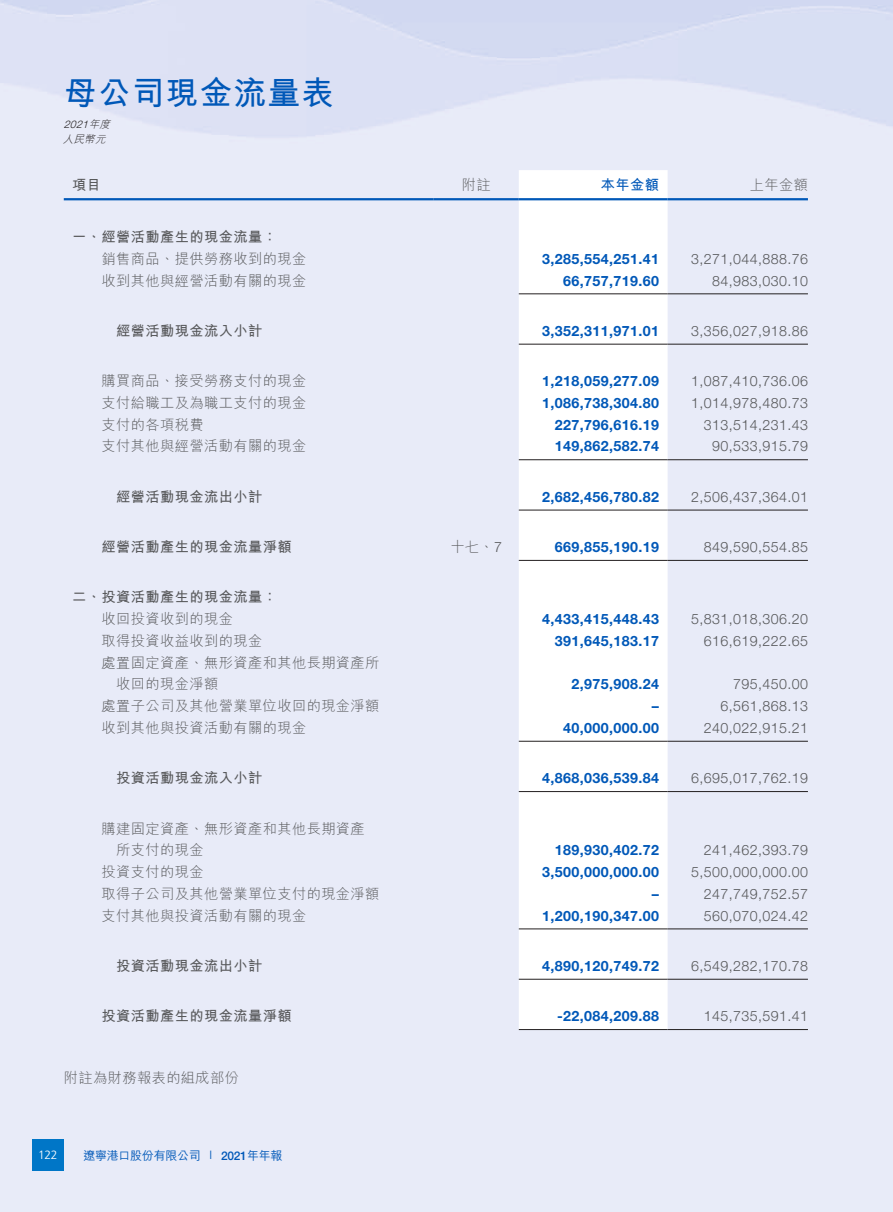
<style>
.page{position:relative;width:893px;height:1212px;background:#fff}
.page>*{position:absolute;margin:0;border:0;box-sizing:border-box;transform-origin:0 0}
.t1{font:700 33px "M Hei HK";letter-spacing:.03em;color:#0058b8}
.t2{font:300 14.25px "Helvetica Neue LT Std";letter-spacing:.03em;color:#57585a}
.t3{font:700 14.25px "Helvetica Neue LT Std";letter-spacing:.03em;color:#0058b8}
.t4{font:300 14.25px/21.8px "M Hei HK";letter-spacing:.03em;color:#57585a}
.t5{font:700 14.25px "M Hei HK";letter-spacing:.03em;color:#57585a}
.t6{font:700 14.25px "M Hei HK";color:#0058b8}
.t7{font:500 12px "M Hei HK";letter-spacing:-.025em;color:#0058b8}
.t8{font:300 12px "Frutiger LT Std";color:#fff}
.t9{font:italic 300 10.5px "Helvetica Neue LT Std";color:#231f20}
.t10{font:italic 300 10.5px "M Hei HK";color:#231f20}
.s1{font-family:"M Hei HK"}
.s2{font-family:"Helvetica Neue LT Std"}
.s3{font-family:"Frutiger LT Std";font-weight:300}
</style>
<div class="page">
<div style="left:32px;top:1139px;width:32px;height:32px;background:#0076c7"></div>
<svg style="left:519px;top:170px;width:149px;height:859px"></svg>
<hr style="left:64px;top:198px;width:370px;height:2px;background:#0058b8">
<hr style="left:434px;top:198px;width:85px;height:2px;background:#0058b8">
<hr style="left:519px;top:198px;width:149px;height:2px;background:#0058b8">
<hr style="left:668px;top:198px;width:140px;height:2px;background:#0058b8">
<hr style="left:519px;top:293px;width:149px;height:1px;background:#231f20">
<hr style="left:668px;top:293px;width:140px;height:1px;background:#231f20">
<hr style="left:519px;top:344px;width:149px;height:1px;background:#231f20">
<hr style="left:668px;top:344px;width:140px;height:1px;background:#231f20">
<hr style="left:519px;top:459px;width:149px;height:1px;background:#231f20">
<hr style="left:668px;top:459px;width:140px;height:1px;background:#231f20">
<hr style="left:519px;top:510px;width:149px;height:1px;background:#231f20">
<hr style="left:668px;top:510px;width:140px;height:1px;background:#231f20">
<hr style="left:519px;top:560px;width:149px;height:1px;background:#231f20">
<hr style="left:668px;top:560px;width:140px;height:1px;background:#231f20">
<hr style="left:519px;top:741px;width:149px;height:1px;background:#231f20">
<hr style="left:668px;top:741px;width:140px;height:1px;background:#231f20">
<hr style="left:519px;top:791px;width:149px;height:1px;background:#231f20">
<hr style="left:668px;top:791px;width:140px;height:1px;background:#231f20">
<hr style="left:519px;top:928px;width:149px;height:1px;background:#231f20">
<hr style="left:668px;top:928px;width:140px;height:1px;background:#231f20">
<hr style="left:519px;top:979px;width:149px;height:1px;background:#231f20">
<hr style="left:668px;top:979px;width:140px;height:1px;background:#231f20">
<hr style="left:519px;top:1029px;width:149px;height:1px;background:#231f20">
<hr style="left:668px;top:1029px;width:140px;height:1px;background:#231f20">
<h1 class="t1" style="left:64px;top:69px;width:272px">母公司現金流量表</h1>
<p class="t9" style="left:64px;top:118px;width:51px">2021<span class="s1">年度</span></p>
<p class="t10" style="left:63px;top:134px;width:47px">人民幣元</p>
<p class="t5" style="left:72px;top:174px;width:30px">項目</p>
<p class="t4" style="left:462px;top:174px;width:30px">附註</p>
<p class="t6" style="left:601px;top:174px;width:60px">本年金額</p>
<p class="t4" style="left:750px;top:174px;width:60px">上年金額</p>
<p class="t5" style="left:72px;top:226px;width:206px">一、經營活動產生的現金流量：</p>
<p class="t4" style="left:102px;top:247px;width:206px">銷售商品、提供勞務收到的現金</p>
<p class="t3" style="left:542px;top:250px;width:118px">3,285,554,251.41</p>
<p class="t2" style="left:691px;top:250px;width:118px">3,271,044,888.76</p>
<p class="t4" style="left:102px;top:269px;width:206px">收到其他與經營活動有關的現金</p>
<p class="t3" style="left:563px;top:272px;width:97px">66,757,719.60</p>
<p class="t2" style="left:712px;top:272px;width:97px">84,983,030.10</p>
<p class="t5" style="left:116px;top:320px;width:148px">經營活動現金流入小計</p>
<p class="t3" style="left:542px;top:322px;width:118px">3,352,311,971.01</p>
<p class="t2" style="left:691px;top:322px;width:118px">3,356,027,918.86</p>
<p class="t4" style="left:102px;top:370px;width:206px">購買商品、接受勞務支付的現金</p>
<p class="t3" style="left:542px;top:372px;width:118px">1,218,059,277.09</p>
<p class="t2" style="left:691px;top:372px;width:118px">1,087,410,736.06</p>
<p class="t4" style="left:102px;top:392px;width:206px">支付給職工及為職工支付的現金</p>
<p class="t3" style="left:542px;top:394px;width:118px">1,086,738,304.80</p>
<p class="t2" style="left:691px;top:394px;width:118px">1,014,978,480.73</p>
<p class="t4" style="left:102px;top:413px;width:104px">支付的各項稅費</p>
<p class="t3" style="left:555px;top:416px;width:106px">227,796,616.19</p>
<p class="t2" style="left:704px;top:416px;width:106px">313,514,231.43</p>
<p class="t4" style="left:102px;top:435px;width:206px">支付其他與經營活動有關的現金</p>
<p class="t3" style="left:555px;top:438px;width:106px">149,862,582.74</p>
<p class="t2" style="left:712px;top:438px;width:97px">90,533,915.79</p>
<p class="t5" style="left:116px;top:486px;width:148px">經營活動現金流出小計</p>
<p class="t3" style="left:542px;top:488px;width:118px">2,682,456,780.82</p>
<p class="t2" style="left:691px;top:488px;width:118px">2,506,437,364.01</p>
<p class="t5" style="left:102px;top:536px;width:192px">經營活動產生的現金流量淨額</p>
<p class="t4" style="left:450px;top:536px;width:53px">十七、<span class="s2">7</span></p>
<p class="t3" style="left:555px;top:538px;width:106px">669,855,190.19</p>
<p class="t2" style="left:704px;top:538px;width:106px">849,590,554.85</p>
<p class="t5" style="left:72px;top:587px;width:206px">二、投資活動產生的現金流量：</p>
<p class="t4" style="left:102px;top:608px;width:133px">收回投資收到的現金</p>
<p class="t3" style="left:542px;top:610px;width:118px">4,433,415,448.43</p>
<p class="t2" style="left:691px;top:610px;width:118px">5,831,018,306.20</p>
<p class="t4" style="left:102px;top:630px;width:162px">取得投資收益收到的現金</p>
<p class="t3" style="left:555px;top:632px;width:106px">391,645,183.17</p>
<p class="t2" style="left:704px;top:632px;width:106px">616,619,222.65</p>
<p class="t4" style="left:116px;top:651px;width:265px;text-indent:-15px">處置固定資產、無形資產和其他長期資產所收回的現金淨額</p>
<p class="t3" style="left:572px;top:675px;width:89px">2,975,908.24</p>
<p class="t2" style="left:733px;top:676px;width:76px">795,450.00</p>
<p class="t4" style="left:102px;top:695px;width:279px">處置子公司及其他營業單位收回的現金淨額</p>
<p class="t3" style="left:652px;top:697px;width:9px">–</p>
<p class="t2" style="left:720px;top:697px;width:89px">6,561,868.13</p>
<p class="t4" style="left:102px;top:717px;width:206px">收到其他與投資活動有關的現金</p>
<p class="t3" style="left:563px;top:719px;width:97px">40,000,000.00</p>
<p class="t2" style="left:704px;top:719px;width:106px">240,022,915.21</p>
<p class="t5" style="left:116px;top:768px;width:148px">投資活動現金流入小計</p>
<p class="t3" style="left:542px;top:769px;width:118px">4,868,036,539.84</p>
<p class="t2" style="left:691px;top:769px;width:118px">6,695,017,762.19</p>
<p class="t4" style="left:116px;top:817px;width:250px;text-indent:-15px">購建固定資產、無形資產和其他長期資產所支付的現金</p>
<p class="t3" style="left:555px;top:841px;width:106px">189,930,402.72</p>
<p class="t2" style="left:704px;top:841px;width:106px">241,462,393.79</p>
<p class="t4" style="left:102px;top:861px;width:104px">投資支付的現金</p>
<p class="t3" style="left:542px;top:863px;width:118px">3,500,000,000.00</p>
<p class="t2" style="left:691px;top:863px;width:118px">5,500,000,000.00</p>
<p class="t4" style="left:102px;top:882px;width:279px">取得子公司及其他營業單位支付的現金淨額</p>
<p class="t3" style="left:652px;top:885px;width:9px">–</p>
<p class="t2" style="left:704px;top:885px;width:106px">247,749,752.57</p>
<p class="t4" style="left:102px;top:904px;width:206px">支付其他與投資活動有關的現金</p>
<p class="t3" style="left:542px;top:907px;width:118px">1,200,190,347.00</p>
<p class="t2" style="left:704px;top:907px;width:106px">560,070,024.42</p>
<p class="t5" style="left:116px;top:955px;width:148px">投資活動現金流出小計</p>
<p class="t3" style="left:542px;top:957px;width:118px">4,890,120,749.72</p>
<p class="t2" style="left:691px;top:957px;width:118px">6,549,282,170.78</p>
<p class="t5" style="left:102px;top:1006px;width:192px">投資活動產生的現金流量淨額</p>
<p class="t3" style="left:557px;top:1007px;width:104px">-22,084,209.88</p>
<p class="t2" style="left:704px;top:1007px;width:106px">145,735,591.41</p>
<p class="t4" style="left:64px;top:1066px;width:177px">附註為財務報表的組成部份</p>
<p class="t8" style="left:38px;top:1148px;width:21px">122</p>
<p class="t7" style="left:83px;top:1147px;width:201px">遼寧港口股份有限公司 <span class="s3">I</span> <span class="s2">2021</span>年年報</p>
</div>
